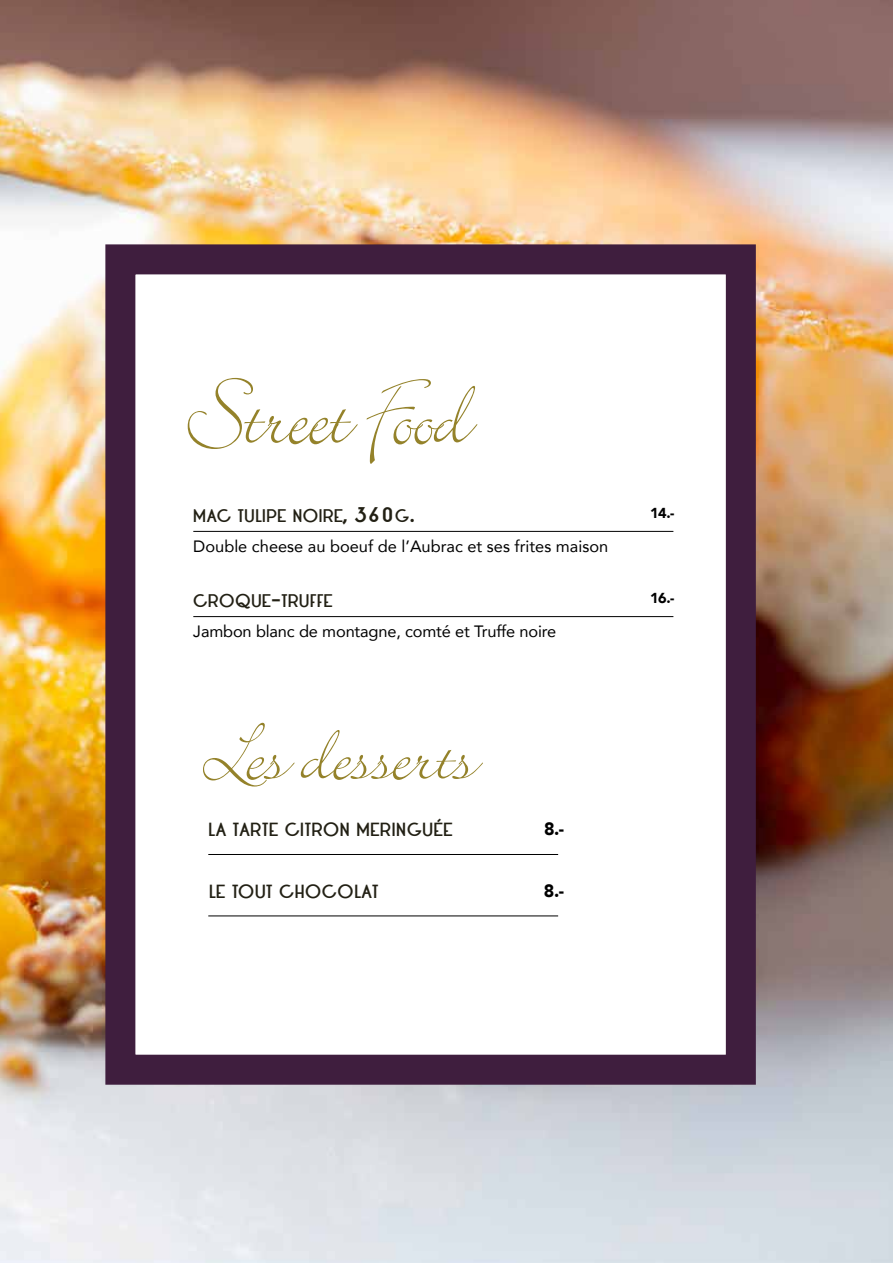
<style>
.page{position:relative;width:893px;height:1263px;background:#fff}
.page>*{position:absolute;margin:0;border:0;box-sizing:border-box;transform-origin:0 0}
.t1{font:106.05px "Bickley Script";letter-spacing:-.025em;color:#94822a;scale:.91 1}
.t2{font:90.75px "Bickley Script";letter-spacing:-.025em;color:#94822a}
.t3{font:900 17.85px "Avenir";color:#000}
.t4{font:16.35px "Avenir";color:#000}
.t5{font:700 15.15px "LRT Oksana";letter-spacing:.045em;color:#222014}
.t6{font:700 14.55px "LRT Oksana";letter-spacing:.045em;color:#222014}
.t7{font:900 14.4px "Avenir";color:#000}
.s1{font-size:20.85px}
</style>
<div class="page">
<img style="left:0;top:0;width:893px;height:1263px">
<div style="left:105px;top:244px;width:651px;height:841px;background:#fff;border:30px solid #3f1e3e"></div>
<hr style="left:193px;top:531px;width:480px;height:1px;background:#000">
<hr style="left:193px;top:616px;width:480px;height:1px;background:#000">
<hr style="left:208px;top:854px;width:350px;height:1px;background:#000">
<hr style="left:208px;top:916px;width:350px;height:1px;background:#000">
<h1 class="t1" style="left:183px;top:363px;width:317px">Street Food</h1>
<p class="t6" style="left:193px;top:505px;width:223px">MAC TULIPE NOIRE<span class="s1">, 360</span>G<span class="s1">.</span></p>
<p class="t4" style="left:193px;top:533px;width:416px">Double cheese au boeuf de l’Aubrac et ses frites maison</p>
<p class="t6" style="left:193px;top:590px;width:141px">CROQUE<span class="s1">-</span>TRUFFE</p>
<p class="t4" style="left:193px;top:619px;width:365px">Jambon blanc de montagne, comté et Truffe noire</p>
<h2 class="t2" style="left:200px;top:710px;width:279px">Les desserts</h2>
<p class="t5" style="left:208px;top:818px;width:246px">LA TARTE CITRON MERINGUÉE</p>
<p class="t3" style="left:544px;top:813px;width:22px">8.-</p>
<p class="t5" style="left:209px;top:880px;width:171px">LE TOUT CHOCOLAT</p>
<p class="t3" style="left:544px;top:875px;width:22px">8.-</p>
<p class="t7" style="left:650px;top:501px;width:26px">14.-</p>
<p class="t7" style="left:650px;top:586px;width:26px">16.-</p>
</div>
